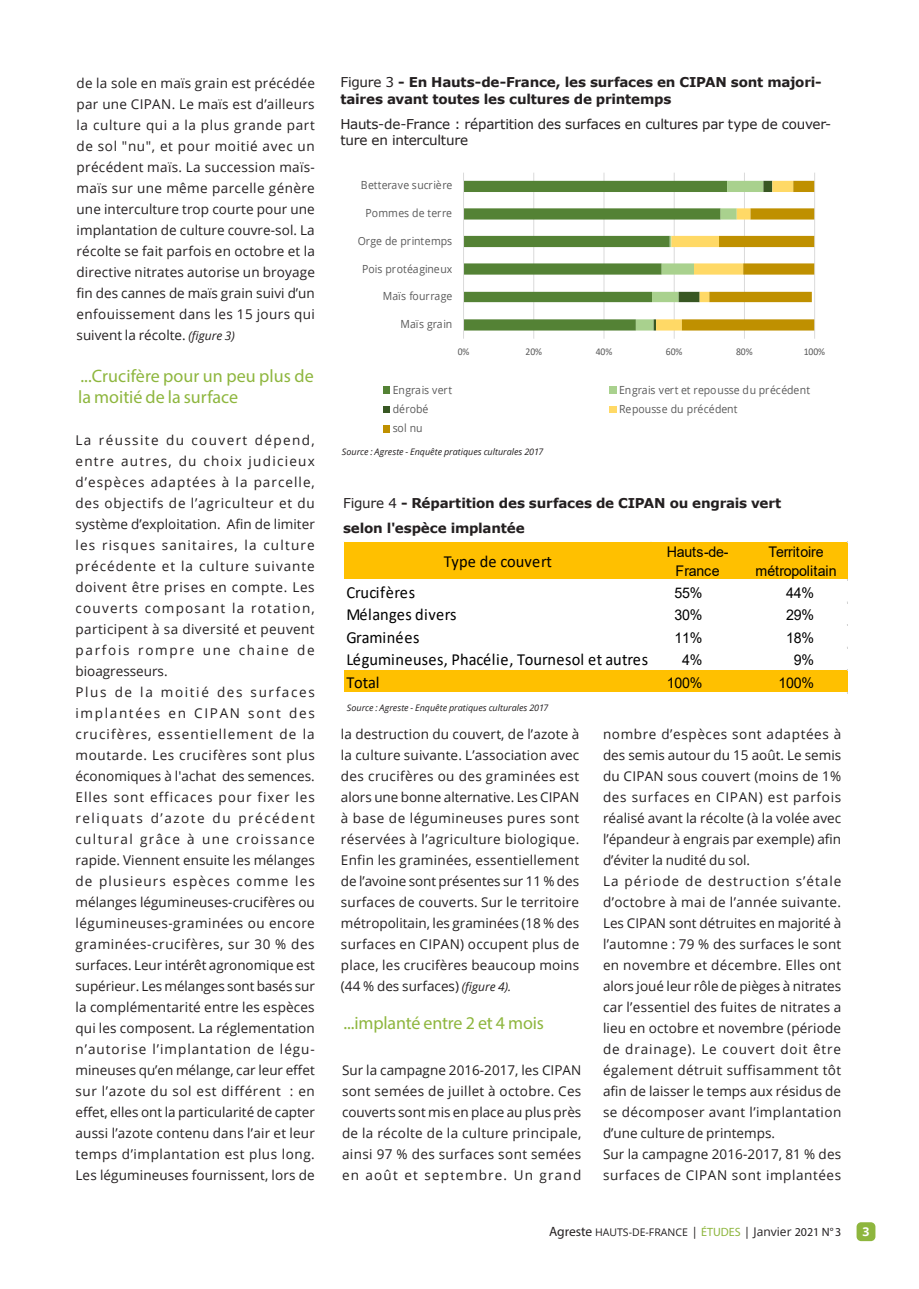
<style>
.page{position:relative;width:919px;height:1289px;background:#fff}
.page>*{position:absolute;margin:0;border:0;box-sizing:border-box;transform-origin:0 0}
.Intertitre{font:18px/21px "Myriad Pro";color:#8eb63e}
.t1{font:16.95px "Calibri";letter-spacing:.01em;color:#000}
.t2{font:14.7px/19.2px "Arial";letter-spacing:-.02em;color:#000;text-align:center}
.Texte{font:13.5px/21px "Open Sans";letter-spacing:.02em;color:#231f20;text-align:justify}
.Titre_graphique{font:700 13.5px/16.5px "Verdana";letter-spacing:-.015em;color:#231f20}
.Titre_graphique-2{font:13.5px/16.5px "Verdana";letter-spacing:-.015em;color:#231f20}
.Texte-2{font:13.5px/21px "Open Sans";letter-spacing:.045em;color:#231f20}
.t3{font:700 12.15px "Open Sans";color:#fff}
.t4{font:11.25px "Open Sans";color:#595959;scale:.94 1}
.t5{font:11.25px "Open Sans";letter-spacing:.03em;color:#595959;scale:.94 1}
.t6{font:10.5px "Open Sans";color:#231f20}
.t7{font:10.35px "Calibri";letter-spacing:-.005em;color:#595959;scale:.94 1}
.Titre_graphique-3{font:italic 9px "Open Sans";color:#231f20}
.s1{font-style:italic;font-size:12px}
.s2{font-weight:400}
.s3{font-family:"Myriad Pro";font-size:13.5px}
.s4{font-size:12px}
.s5{font-family:"Myriad Pro";font-size:12px;color:#8eb63e}
.s6{font-family:"Myriad Pro";font-size:12px}
</style>
<div class="page">
<div style="left:856px;top:1222px;width:19px;height:19px;background:#8eb63e;border-radius:5px"></div>
<hr style="left:533px;top:173px;width:1px;height:166px;background:#d9d9d9">
<hr style="left:603px;top:173px;width:1px;height:166px;background:#d9d9d9">
<hr style="left:673px;top:173px;width:1px;height:166px;background:#d9d9d9">
<hr style="left:744px;top:173px;width:1px;height:166px;background:#d9d9d9">
<hr style="left:814px;top:173px;width:1px;height:166px;background:#d9d9d9">
<svg style="left:464px;top:181px;width:350px;height:149px"></svg>
<hr style="left:463px;top:173px;width:1px;height:166px;background:#d9d9d9">
<div style="left:383px;top:386px;width:6px;height:8px;background:#548235"></div>
<div style="left:609px;top:386px;width:7px;height:8px;background:#a9d18e"></div>
<div style="left:383px;top:406px;width:6px;height:7px;background:#385723"></div>
<div style="left:609px;top:406px;width:7px;height:7px;background:#ffd966"></div>
<div style="left:383px;top:425px;width:6px;height:8px;background:#bf9000"></div>
<div style="left:344px;top:542px;width:503px;height:38px;background:#ffc000"></div>
<div style="left:344px;top:579px;width:503px;height:92px;background:#fff"></div>
<div style="left:344px;top:669px;width:503px;height:24px;background:#ffc000"></div>
<hr style="left:344px;top:692px;width:503px;height:1px;background:#fff">
<p class="Texte" style="left:77px;top:72px;width:240px">de la sole en maïs grain est précédée par une CIPAN. Le maïs est d’ailleurs la culture qui a la plus grande part de sol "nu", et pour moitié avec un précédent maïs. La succession maïs&shy;maïs sur une même parcelle génère une interculture trop courte pour une implantation de culture couvre-sol. La récolte se fait parfois en octobre et la directive nitrates autorise un broyage fin des cannes de maïs grain suivi d’un enfouissement dans les 15 jours qui suivent la récolte. <span class="s1">(figure 3)</span></p>
<p class="Intertitre" style="left:78px;top:365px;width:237px">...Crucifère pour un peu plus de la moitié de la surface</p>
<p class="Texte" style="left:75px;top:429px;width:241px">La réussite du couvert dépend, entre autres, du choix judicieux d’espèces adaptées à la parcelle, des objectifs de l’agriculteur et du système d’exploitation. Afin de limiter les risques sanitaires, la culture précédente et la culture suivante doivent être prises en compte. Les couverts composant la rotation, participent à sa diversité et peuvent parfois rompre une chaine de bioagresseurs.</p>
<p class="Texte" style="left:75px;top:681px;width:241px">Plus de la moitié des surfaces implantées en CIPAN sont des crucifères, essentiellement de la moutarde. Les crucifères sont plus économiques à l'achat des semences.<br>Elles sont efficaces pour fixer les reliquats d’azote du précédent cultural grâce à une croissance rapide. Viennent ensuite les mélanges de plusieurs espèces comme les mélanges légumineuses-crucifères ou légumineuses-graminées ou encore graminées-crucifères, sur 30 % des surfaces. Leur intérêt agronomique est supérieur. Les mélanges sont basés sur la complémentarité entre les espèces qui les composent. La réglementation n’autorise l’implantation de légu&shy;mineuses qu’en mélange, car leur effet sur l’azote du sol est différent : en effet, elles ont la particularité de capter aussi l’azote contenu dans l’air et leur temps d’implantation est plus long.<br>Les légumineuses fournissent, lors de</p>
<p class="Titre_graphique" style="left:340px;top:74px;width:483px"><span class="s2">Figure 3</span> - En Hauts-de-France, les surfaces en CIPAN sont majori&shy;taires avant toutes les cultures de printemps</p>
<p class="Titre_graphique-2" style="left:340px;top:115px;width:492px">Hauts-de-France : répartition des surfaces en cultures par type de couver&shy;ture en interculture</p>
<p class="t5" style="left:361px;top:178px;width:99px">Betterave sucrière</p>
<p class="t4" style="left:365px;top:205px;width:94px">Pommes de terre</p>
<p class="t4" style="left:357px;top:233px;width:102px">Orge de printemps</p>
<p class="t4" style="left:362px;top:261px;width:97px">Pois protéagineux</p>
<p class="t4" style="left:382px;top:288px;width:76px">Maïs fourrage</p>
<p class="t4" style="left:400px;top:316px;width:56px">Maïs grain</p>
<p class="t7" style="left:457px;top:344px;width:14px">0%</p>
<p class="t7" style="left:525px;top:344px;width:19px">20%</p>
<p class="t7" style="left:595px;top:344px;width:19px">40%</p>
<p class="t7" style="left:665px;top:344px;width:19px">60%</p>
<p class="t7" style="left:736px;top:344px;width:19px">80%</p>
<p class="t7" style="left:803px;top:344px;width:24px">100%</p>
<p class="t4" style="left:392px;top:382px;width:65px">Engrais vert</p>
<p class="t4" style="left:619px;top:382px;width:205px">Engrais vert et repousse du précédent</p>
<p class="t4" style="left:392px;top:401px;width:40px">dérobé</p>
<p class="t4" style="left:619px;top:401px;width:127px">Repousse du précédent</p>
<p class="t4" style="left:392px;top:420px;width:33px">sol nu</p>
<p class="Titre_graphique-3" style="left:342px;top:446px;width:203px">Source : Agreste - Enquête pratiques culturales 2017</p>
<p class="Titre_graphique" style="left:343px;top:494px;width:440px"><span class="s2">Figure 4</span> - Répartition des surfaces de CIPAN ou engrais vert</p>
<p class="Titre_graphique" style="left:343px;top:519px;width:183px">selon l'espèce implantée</p>
<p class="t1" style="left:443px;top:549px;width:110px">Type de couvert</p>
<p class="t2" style="left:666px;top:542px;width:63px">Hauts-de-<br>France</p>
<p class="t2" style="left:755px;top:542px;width:83px">Territoire métropolitain</p>
<p class="t1" style="left:346px;top:580px;width:70px">Crucifères</p>
<p class="t2" style="left:674px;top:582px;width:29px">55%</p>
<p class="t2" style="left:786px;top:582px;width:29px">44%</p>
<p class="t1" style="left:346px;top:602px;width:112px">Mélanges divers</p>
<p class="t2" style="left:674px;top:605px;width:29px">30%</p>
<p class="t2" style="left:786px;top:605px;width:29px">29%</p>
<p class="t1" style="left:346px;top:625px;width:75px">Graminées</p>
<p class="t2" style="left:674px;top:628px;width:29px">11%</p>
<p class="t2" style="left:786px;top:628px;width:29px">18%</p>
<p class="t1" style="left:346px;top:648px;width:303px">Légumineuses, Phacélie, Tournesol et autres</p>
<p class="t2" style="left:682px;top:650px;width:22px">4%</p>
<p class="t2" style="left:793px;top:650px;width:22px">9%</p>
<p class="t1" style="left:346px;top:670px;width:35px">Total</p>
<p class="t2" style="left:666px;top:673px;width:37px">100%</p>
<p class="t2" style="left:778px;top:673px;width:37px">100%</p>
<p class="Titre_graphique-3" style="left:347px;top:701px;width:203px">Source : Agreste - Enquête pratiques culturales 2017</p>
<p class="Texte" style="left:341px;top:723px;width:240px">la destruction du couvert, de l’azote à la culture suivante. L’association avec des crucifères ou des graminées est alors une bonne alternative. Les CIPAN à base de légumineuses pures sont réservées à l’agriculture biologique.<br>Enfin les graminées, essentiellement de l’avoine sont présentes sur 11 % des surfaces de couverts. Sur le territoire métropolitain, les graminées (18 % des surfaces en CIPAN) occupent plus de place, les crucifères beaucoup moins (44 % des surfaces) <span class="s1">(figure 4).</span></p>
<p class="Intertitre" style="left:343px;top:1011px;width:202px">...implanté entre 2 et 4 mois</p>
<p class="Texte" style="left:342px;top:1059px;width:241px">Sur la campagne 2016-2017, les CIPAN sont semées de juillet à octobre. Ces couverts sont mis en place au plus près de la récolte de la culture principale, ainsi 97 % des surfaces sont semées en août et septembre. Un grand</p>
<p class="Texte" style="left:603px;top:723px;width:240px">nombre d’espèces sont adaptées à des semis autour du 15 août. Le semis du CIPAN sous couvert (moins de 1% des surfaces en CIPAN) est parfois réalisé avant la récolte (à la volée avec l’épandeur à engrais par exemple) afin d’éviter la nudité du sol.</p>
<p class="Texte" style="left:603px;top:870px;width:240px">La période de destruction s’étale d’octobre à mai de l’année suivante.<br>Les CIPAN sont détruites en majorité à l’automne : 79 % des surfaces le sont en novembre et décembre. Elles ont alors joué leur rôle de pièges à nitrates car l’essentiel des fuites de nitrates a lieu en octobre et novembre (période de drainage). Le couvert doit être également détruit suffisamment tôt afin de laisser le temps aux résidus de se décomposer avant l’implantation d’une culture de printemps.</p>
<p class="Texte-2" style="left:603px;top:1143px;width:240px">Sur la campagne 2016-2017, 81 % des surfaces de CIPAN sont implantées</p>
<p class="t6" style="left:549px;top:1224px;width:293px"><span class="s3">Agreste</span> HAUTS-DE-FRANCE <span class="s4">|</span> <span class="s5">ÉTUDES</span> <span class="s4">| Janvier</span> <span class="s6">2021 N°3</span></p>
<p class="t3" style="left:862px;top:1222px;width:8px">3</p>
</div>
